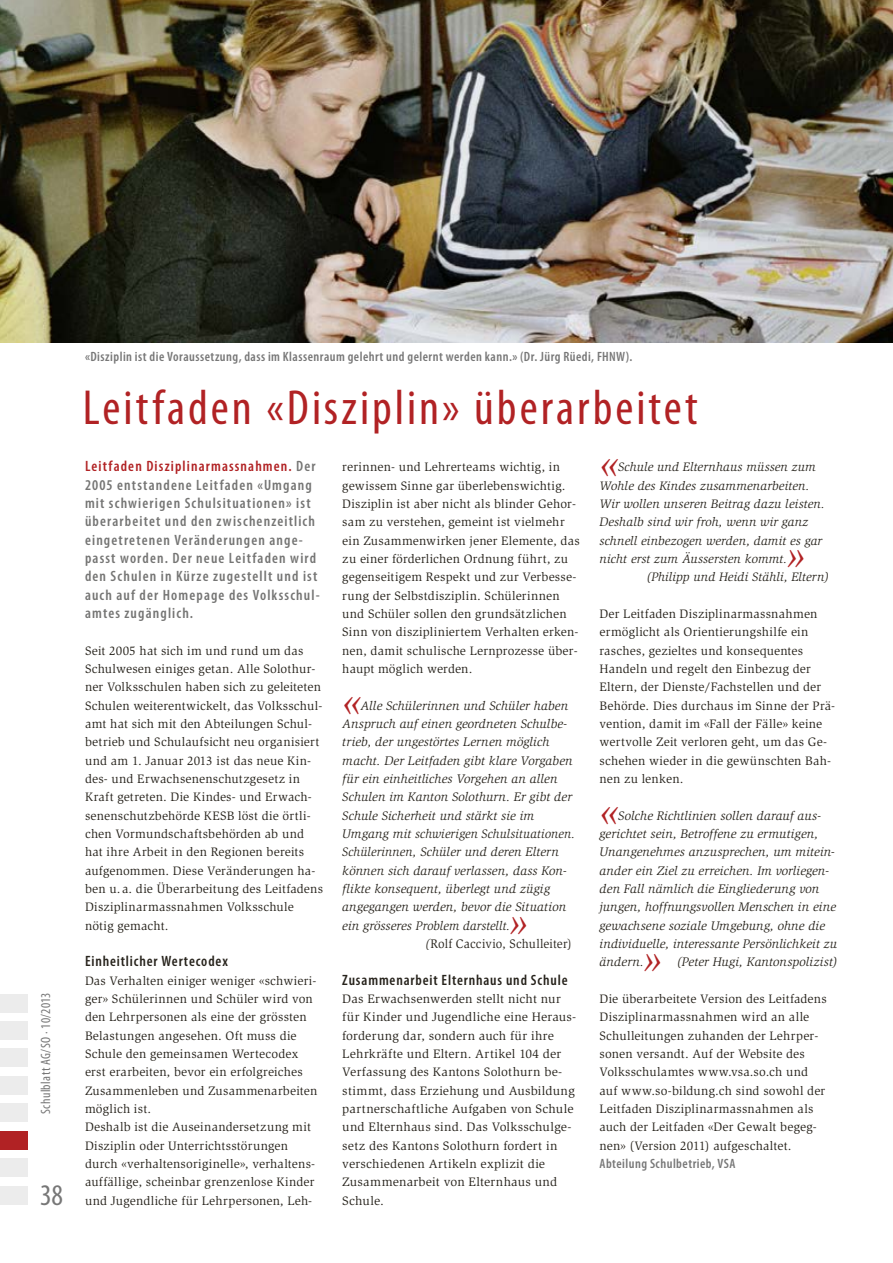
<style>
.page{position:relative;width:893px;height:1263px;background:#fff}
.page>*{position:absolute;margin:0;border:0;box-sizing:border-box;transform-origin:0 0}
.t1{font:condensed 49.5px "Myriad Pro";letter-spacing:.06em;color:#b12224}
.t2{font:italic 42.75px "Slimbach Std";color:#b12224}
.t3{font:italic 42.75px "Slimbach Std";color:#b12224;scale:.96 1}
.t4{font:condensed 30px "Myriad Pro";color:#777}
.t5{font:600 condensed 15px/18.3px "Myriad Pro";letter-spacing:.075em;color:#757574}
.t6{font:600 condensed 15px "Myriad Pro";letter-spacing:.055em;color:#27231c}
.t7{font:600 condensed 13.5px "Myriad Pro";letter-spacing:.035em;color:#777}
.t8{font:condensed 13.5px "Myriad Pro";letter-spacing:.03em;color:#777}
.t9{font:italic 12.75px/18.3px "Slimbach Std";letter-spacing:.01em;color:#27231c}
.t10{font:12.75px "Slimbach Std";letter-spacing:.015em;color:#27231c;scale:.96 1}
.t11{font:12.6px/18.3px "Slimbach Std";letter-spacing:.015em;color:#27231c}
.t12{font:italic 12.6px/18.3px "Slimbach Std";letter-spacing:.01em;color:#27231c}
.s1{color:#b12224}
.s2{font-style:italic}
</style>
<div class="page">
<div style="left:0;top:1021px;width:28px;height:18px;background:#ececec"></div>
<div style="left:0;top:994px;width:28px;height:18px;background:#ececec"></div>
<div style="left:0;top:1048px;width:28px;height:19px;background:#ececec"></div>
<div style="left:0;top:1076px;width:28px;height:18px;background:#ececec"></div>
<div style="left:0;top:1103px;width:28px;height:19px;background:#ececec"></div>
<div style="left:0;top:1186px;width:28px;height:18px;background:#ececec"></div>
<div style="left:0;top:1158px;width:28px;height:19px;background:#ececec"></div>
<div style="left:0;top:1131px;width:28px;height:18px;background:#b12224"></div>
<img style="left:0;top:0;width:893px;height:343px">
<p class="t8" style="left:38px;top:1114px;width:123px;rotate:-90deg">Schulblatt AG/SO · 10/2013</p>
<h3 class="t4" style="left:40px;top:1176px;width:24px">38</h3>
<p class="t7" style="left:85px;top:348px;width:549px">«Disziplin ist die Voraussetzung, dass im Klassenraum gelehrt und gelernt werden kann.» (Dr. Jürg Rüedi, FHNW).</p>
<h1 class="t1" style="left:83px;top:378px;width:616px">Leitfaden «Disziplin» überarbeitet</h1>
<p class="t5" style="left:85px;top:457px;width:236px"><span class="s1">Leitfaden Disziplinarmassnahmen.</span> Der 2005 entstandene Leitfaden «Umgang mit schwierigen Schulsituationen» ist überarbeitet und den zwischenzeitlich eingetretenen Veränderungen ange&shy;passt worden. Der neue Leitfaden wird den Schulen in Kürze zugestellt und ist auch auf der Homepage des Volksschul&shy;amtes zugänglich.</p>
<p class="t11" style="left:85px;top:641px;width:240px">Seit 2005 hat sich im und rund um das Schulwesen einiges getan. Alle Solothur&shy;ner Volksschulen haben sich zu geleiteten Schulen weiterentwickelt, das Volksschul&shy;amt hat sich mit den Abteilungen Schul&shy;betrieb und Schulaufsicht neu organisiert und am 1. Januar 2013 ist das neue Kin&shy;des- und Erwachsenenschutzgesetz in Kraft getreten. Die Kindes- und Erwach&shy;senenschutzbehörde KESB löst die örtli&shy;chen Vormundschaftsbehörden ab und hat ihre Arbeit in den Regionen bereits aufgenommen. Diese Veränderungen ha&shy;ben u.a. die Überarbeitung des Leitfadens Disziplinarmassnahmen Volksschule nötig gemacht.</p>
<p class="t6" style="left:85px;top:952px;width:144px">Einheitlicher Wertecodex</p>
<p class="t11" style="left:85px;top:971px;width:234px">Das Verhalten einiger weniger «schwieri&shy;ger» Schülerinnen und Schüler wird von den Lehrpersonen als eine der grössten Belastungen angesehen. Oft muss die Schule den gemeinsamen Wertecodex erst erarbeiten, bevor ein erfolgreiches Zusammenleben und Zusammenarbeiten möglich ist.<br>Deshalb ist die Auseinandersetzung mit Disziplin oder Unterrichtsstörungen durch «verhaltensoriginelle», verhaltens&shy;auffällige, scheinbar grenzenlose Kinder und Jugendliche für Lehrpersonen, Leh-</p>
<h2 class="t2" style="left:600px;top:440px;width:22px">«</h2>
<p class="t11" style="left:342px;top:458px;width:239px">rerinnen- und Lehrerteams wichtig, in gewissem Sinne gar überlebenswichtig.<br>Disziplin ist aber nicht als blinder Gehor&shy;sam zu verstehen, gemeint ist vielmehr ein Zusammenwirken jener Elemente, das zu einer förderlichen Ordnung führt, zu gegenseitigem Respekt und zur Verbesse&shy;rung der Selbstdisziplin. Schülerinnen und Schüler sollen den grundsätzlichen Sinn von diszipliniertem Verhalten erken&shy;nen, damit schulische Lernprozesse über&shy;haupt möglich werden.</p>
<h2 class="t2" style="left:342px;top:678px;width:22px">«</h2>
<p class="t12" style="left:600px;top:458px;width:227px;text-indent:19px">Schule und Elternhaus müssen zum Wohle des Kindes zusammenarbeiten.<br>Wir wollen unseren Beitrag dazu leisten.<br>Deshalb sind wir froh, wenn wir ganz schnell einbezogen werden, damit es gar nicht erst zum Äussersten kommt.</p>
<h2 class="t3" style="left:786px;top:532px;width:22px">»</h2>
<p class="t12" style="left:646px;top:568px;width:184px">(Philipp und Heidi Stähli, Eltern)</p>
<p class="t11" style="left:600px;top:605px;width:237px">Der Leitfaden Disziplinarmassnahmen ermöglicht als Orientierungshilfe ein rasches, gezieltes und konsequentes Handeln und regelt den Einbezug der Eltern, der Dienste/Fachstellen und der Behörde. Dies durchaus im Sinne der Prä&shy;vention, damit im «Fall der Fälle» keine wertvolle Zeit verloren geht, um das Ge&shy;schehen wieder in die gewünschten Bah&shy;nen zu lenken.</p>
<h2 class="t2" style="left:600px;top:788px;width:22px">«</h2>
<p class="t9" style="left:342px;top:696px;width:234px;text-indent:18px">Alle Schülerinnen und Schüler haben Anspruch auf einen geordneten Schulbe&shy;trieb, der ungestörtes Lernen möglich macht. Der Leitfaden gibt klare Vorgaben für ein einheitliches Vorgehen an allen Schulen im Kanton Solothurn. Er gibt der Schule Sicherheit und stärkt sie im Umgang mit schwierigen Schulsituationen.<br>Schülerinnen, Schüler und deren Eltern können sich darauf verlassen, dass Kon&shy;flikte konsequent, überlegt und zügig angegangen werden, bevor die Situation ein grösseres Problem darstellt.</p>
<p class="t9" style="left:600px;top:806px;width:239px;text-indent:19px">Solche Richtlinien sollen darauf aus&shy;gerichtet sein, Betroffene zu ermutigen, Unangenehmes anzusprechen, um mitein&shy;ander ein Ziel zu erreichen. Im vorliegen&shy;den Fall nämlich die Eingliederung von jungen, hoffnungsvollen Menschen in eine gewachsene soziale Umgebung, ohne die individuelle, interessante Persönlichkeit zu ändern.</p>
<h2 class="t3" style="left:509px;top:898px;width:22px">»</h2>
<p class="t10" style="left:425px;top:936px;width:154px"><span class="s2">(</span>Rolf Caccivio, Schulleiter)</p>
<p class="t6" style="left:342px;top:970px;width:227px">Zusammenarbeit Elternhaus und Schule</p>
<p class="t11" style="left:342px;top:989px;width:235px">Das Erwachsenwerden stellt nicht nur für Kinder und Jugendliche eine Heraus&shy;forderung dar, sondern auch für ihre Lehrkräfte und Eltern. Artikel 104 der Verfassung des Kantons Solothurn be&shy;stimmt, dass Erziehung und Ausbildung partnerschaftliche Aufgaben von Schule und Elternhaus sind. Das Volksschulge&shy;setz des Kantons Solothurn fordert in verschiedenen Artikeln explizit die Zusammenarbeit von Elternhaus und Schule.</p>
<h2 class="t3" style="left:643px;top:935px;width:22px">»</h2>
<p class="t9" style="left:677px;top:953px;width:163px">(Peter Hugi, Kantonspolizist)</p>
<p class="t11" style="left:600px;top:989px;width:229px">Die überarbeitete Version des Leitfadens Disziplinarmassnahmen wird an alle Schulleitungen zuhanden der Lehrper&shy;sonen versandt. Auf der Website des Volksschulamtes www.vsa.so.ch und auf www.so-bildung.ch sind sowohl der Leitfaden Disziplinarmassnahmen als auch der Leitfaden «Der Gewalt begeg&shy;nen» (Version 2011) aufgeschaltet.</p>
<p class="t7" style="left:600px;top:1155px;width:137px">Abteilung Schulbetrieb, VSA</p>
</div>
